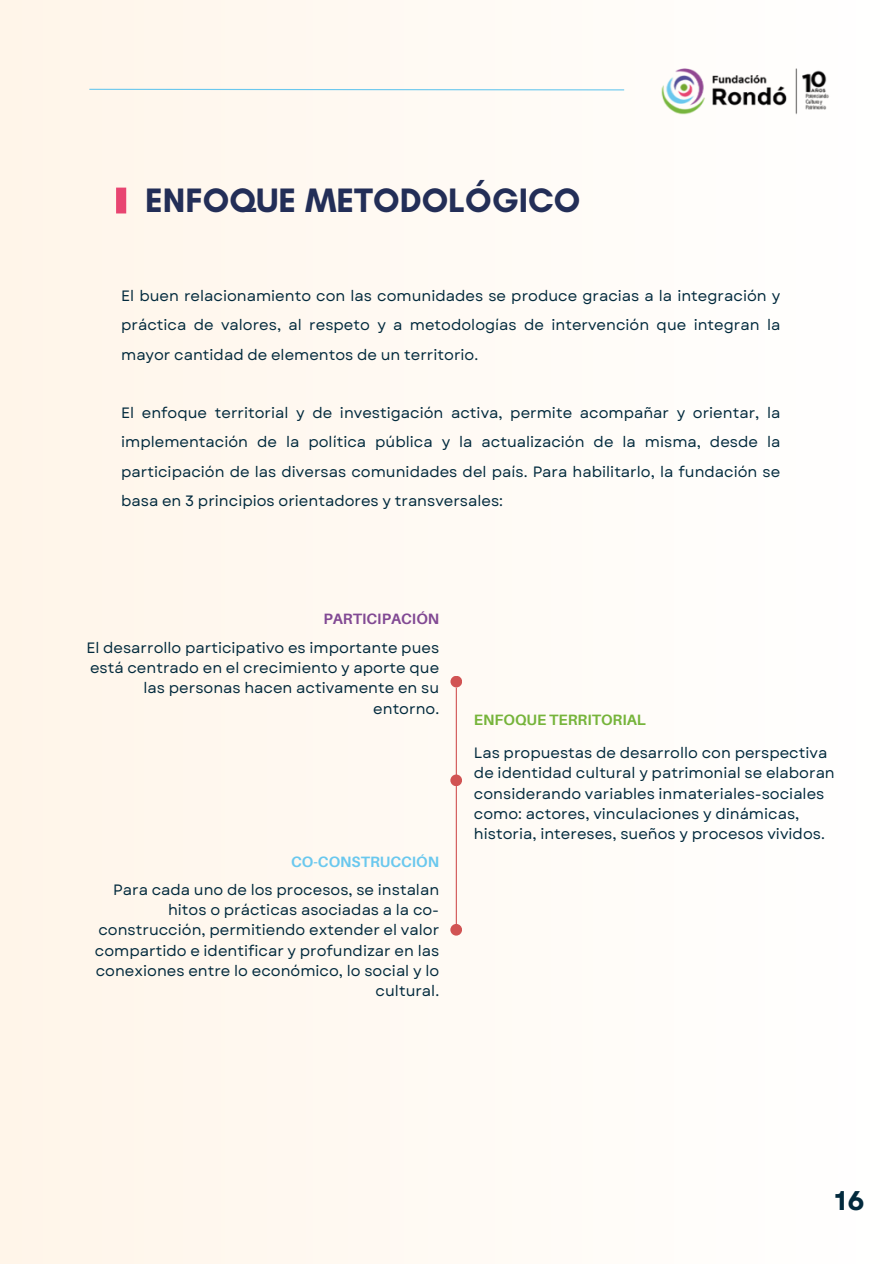
<style>
.page{position:relative;width:894px;height:1264px;background:#fff}
.page>*{position:absolute;margin:0;border:0;box-sizing:border-box;transform-origin:0 0}
.t1{font:700 34.5px "Glacial Indifference";color:#232e57}
.t2{font:700 27px "Garet";color:#022a3d}
.t3{font:15px/20.2px "Garet";color:#022a3d;text-align:justify}
.t4{font:700 15px "Aileron";color:#76b43b}
.t5{font:700 15px "Aileron";color:#6ac8ee}
.t6{font:700 15px "Aileron";color:#824a94}
</style>
<div class="page">
<div style="left:0;top:0;width:893px;height:1263px;background:#fffaf4"></div>
<div style="left:116px;top:188px;width:10px;height:25px;background:#e84571"></div>
<svg style="left:89px;top:88px;width:536px;height:3px"></svg>
<hr style="left:455px;top:688px;width:2px;height:245px;background:#d15353">
<div style="left:450px;top:675px;width:12px;height:12px;background:#d15353;border-radius:50%"></div>
<div style="left:450px;top:774px;width:12px;height:12px;background:#d15353;border-radius:50%"></div>
<div style="left:450px;top:923px;width:12px;height:12px;background:#d15353;border-radius:50%"></div>
<img style="left:661px;top:68px;width:168px;height:47px">
<p class="t1" style="left:145px;top:179px;width:436px">ENFOQUE METODOLÓGICO</p>
<h1 class="t3" style="left:121px;top:281px;width:660px;line-height:29.2px">El buen relacionamiento con las comunidades se produce gracias a la integración y práctica de valores, al respeto y a metodologías de intervención que integran la mayor cantidad de elementos de un territorio.</h1>
<p class="t3" style="left:121px;top:398px;width:660px;line-height:29.2px">El enfoque territorial y de investigación activa, permite acompañar y orientar, la implementación de la política pública y la actualización de la misma, desde la participación de las diversas comunidades del país. Para habilitarlo, la fundación se basa en 3 principios orientadores y transversales:</p>
<h2 class="t6" style="left:323px;top:609px;width:117px">PARTICIPACIÓN</h2>
<p class="t3" style="left:86px;top:637px;width:354px;text-align:right">El desarrollo participativo es importante pues está centrado en el crecimiento y aporte que las personas hacen activamente en su entorno.</p>
<h2 class="t5" style="left:291px;top:852px;width:149px">CO-CONSTRUCCIÓN</h2>
<p class="t3" style="left:95px;top:879px;width:345px;text-align:right">Para cada uno de los procesos, se instalan hitos o prácticas asociadas a la co&shy;construcción, permitiendo extender el valor compartido e identificar y profundizar en las conexiones entre lo económico, lo social y lo cultural.</p>
<h2 class="t4" style="left:474px;top:710px;width:173px">ENFOQUE TERRITORIAL</h2>
<p class="t3" style="left:474px;top:742px;width:362px;text-align:left">Las propuestas de desarrollo con perspectiva de identidad cultural y patrimonial se elaboran considerando variables inmateriales-sociales como: actores, vinculaciones y diná micas, historia, intereses, sueños y procesos vividos.</p>
<p class="t2" style="left:834px;top:1181px;width:32px">16</p>
</div>
